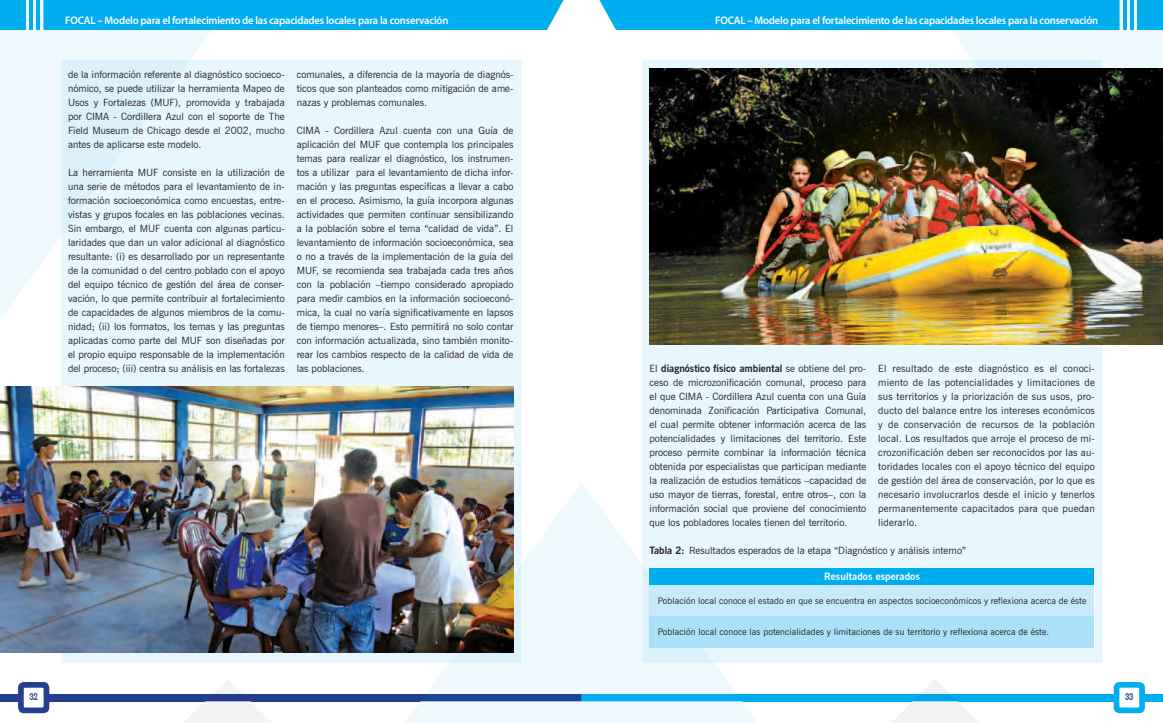
<style>
.page{position:relative;width:1163px;height:723px;background:#fff}
.page>*{position:absolute;margin:0;border:0;box-sizing:border-box;transform-origin:0 0}
.t1{font:600 11px "Myriad Pro";letter-spacing:-.02em;color:#fff}
.t2{font:10px/14px "News Gothic BT";color:#231f20;text-align:justify}
.t3{font:700 10px "News Gothic BT";letter-spacing:.01em;color:#fff}
.t4{font:700 9.6px "Geometric Slab 703 BT";color:#253f8e;scale:.83 1}
.t5{font:9px "News Gothic BT";letter-spacing:.01em;color:#231f20}
.s1{font-weight:700}
</style>
<div class="page">
<div style="left:0;top:694px;width:581px;height:7px;background:#253f8e"></div>
<div style="left:581px;top:694px;width:581px;height:7px;background:#00aeef"></div>
<div style="left:18px;top:682px;width:31px;height:31px;background:#253f8e;border-radius:6px"></div>
<svg style="left:1113px;top:682px;width:31px;height:31px"></svg>
<div style="left:24px;top:688px;width:20px;height:19px;background:#fff"></div>
<div style="left:1119px;top:688px;width:19px;height:19px;background:#fff"></div>
<div style="left:951px;top:0;width:211px;height:68px;background:#f0f9fd"></div>
<svg style="left:0;top:0;width:212px;height:319px;fill:#f0f9fd"></svg>
<svg style="left:890px;top:680px;width:89px;height:43px"></svg>
<svg style="left:183px;top:680px;width:89px;height:43px"></svg>
<div style="left:0;top:0;width:26px;height:30px;background:#00aeef"></div>
<div style="left:1136px;top:0;width:26px;height:30px;background:#00aeef"></div>
<hr style="left:29px;top:0;width:4px;height:30px;background:#00aeef">
<svg style="left:1129px;top:0;width:4px;height:30px"></svg>
<hr style="left:36px;top:0;width:4px;height:30px;background:#00aeef">
<svg style="left:1122px;top:0;width:4px;height:30px"></svg>
<div style="left:43px;top:0;width:521px;height:30px;background:#00aeef"></div>
<div style="left:599px;top:0;width:520px;height:30px;background:#00aeef"></div>
<svg style="left:405px;top:483px;width:353px;height:240px;fill:#f0f9fd"></svg>
<svg style="left:421px;top:694px;width:321px;height:7px"></svg>
<div style="left:61px;top:60px;width:460px;height:603px;background:#e8f6fd"></div>
<svg style="left:61px;top:60px;width:129px;height:176px;background:#e1f4fc"></svg>
<svg style="left:449px;top:564px;width:72px;height:99px"></svg>
<div style="left:642px;top:60px;width:459px;height:603px;background:#e8f6fd"></div>
<svg style="left:972px;top:60px;width:129px;height:8px"></svg>
<svg style="left:642px;top:565px;width:72px;height:98px;background:#dbf2fc"></svg>
<div style="left:649px;top:568px;width:445px;height:17px;background:#00aeef"></div>
<div style="left:649px;top:585px;width:445px;height:31px;background:#c6eafa"></div>
<div style="left:649px;top:616px;width:445px;height:31px;background:#aae0f9"></div>
<hr style="left:1094px;top:585px;width:1px;height:31px;background:#fff">
<hr style="left:1094px;top:616px;width:1px;height:31px;background:#fff">
<svg style="left:1094px;top:568px;width:1px;height:17px"></svg>
<img style="left:649px;top:68px;width:513px;height:276px">
<img style="left:0;top:386px;width:513px;height:266px">
<p class="t1" style="left:65px;top:13px;width:384px">FOCAL – Modelo para el fortalecimiento de las capacidades locales para la conservación</p>
<p class="t1" style="left:715px;top:13px;width:384px">FOCAL – Modelo para el fortalecimiento de las capacidades locales para la conservación</p>
<p class="t2" style="left:68px;top:67px;width:218px">de la información referente al diagnóstico socioeco&shy;nómico, se puede utilizar la herramienta Mapeo de Usos y Fortalezas (MUF), promovida y trabajada por CIMA - Cordillera Azul con el soporte de The Field Museum de Chicago desde el 2002, mucho antes de aplicarse este modelo.</p>
<p class="t2" style="left:68px;top:165px;width:218px">La herramienta MUF consiste en la utilización de una serie de métodos para el levantamiento de in&shy;formación socioeconómica como encuestas, entre&shy;vistas y grupos focales en las poblaciones vecinas.<br>Sin embargo, el MUF cuenta con algunas particu&shy;laridades que dan un valor adicional al diagnóstico resultante: (i) es desarrollado por un representante de la comunidad o del centro poblado con el apoyo del equipo técnico de gestión del área de conser&shy;vación, lo que permite contribuir al fortalecimiento de capacidades de algunos miembros de la comu&shy;nidad; (ii) los formatos, los temas y las preguntas aplicadas como parte del MUF son diseñadas por el propio equipo responsable de la implementación del proceso; (iii) centra su análisis en las fortalezas</p>
<p class="t2" style="left:297px;top:67px;width:218px">comunales, a diferencia de la mayoría de diagnós&shy;ticos que son planteados como mitigación de ame&shy;nazas y problemas comunales.</p>
<p class="t2" style="left:297px;top:123px;width:218px">CIMA - Cordillera Azul cuenta con una Guía de aplicación del MUF que contempla los principales temas para realizar el diagnóstico, los instrumen&shy;tos a utilizar para el levantamiento de dicha infor&shy;mación y las preguntas específicas a llevar a cabo en el proceso. Asimismo, la guía incorpora algunas actividades que permiten continuar sensibilizando a la población sobre el tema “calidad de vida”. El levantamiento de información socioeconómica, sea o no a través de la implementación de la guía del MUF, se recomienda sea trabajada cada tres años con la población –tiempo considerado apropiado para medir cambios en la información socioeconó&shy;mica, la cual no varía significativamente en lapsos de tiempo menores–. Esto permitirá no solo contar con información actualizada, sino también monito&shy;rear los cambios respecto de la calidad de vida de las poblaciones.</p>
<p class="t2" style="left:649px;top:361px;width:218px">El <span class="s1">diagnóstico físico ambiental</span> se obtiene del pro&shy;ceso de microzonificación comunal, proceso para el que CIMA - Cordillera Azul cuenta con una Guía denominada Zonificación Participativa Comunal, el cual permite obtener información acerca de las potencialidades y limitaciones del territorio. Este proceso permite combinar la información técnica obtenida por especialistas que participan mediante la realización de estudios temáticos –capacidad de uso mayor de tierras, forestal, entre otros–, con la información social que proviene del conocimiento que los pobladores locales tienen del territorio.</p>
<p class="t2" style="left:878px;top:361px;width:218px">El resultado de este diagnóstico es el conoci&shy;miento de las potencialidades y limitaciones de sus territorios y la priorización de sus usos, pro&shy;ducto del balance entre los intereses económicos y de conservación de recursos de la población local. Los resultados que arroje el proceso de mi&shy;crozonificación deben ser reconocidos por las au&shy;toridades locales con el apoyo técnico del equipo de gestión del área de conservación, por lo que es necesario involucrarlos desde el inicio y tenerlos permanentemente capacitados para que puedan liderarlo.</p>
<p class="t2" style="left:649px;top:543px;width:318px"><span class="s1">Tabla 2:</span> Resultados esperados de la etapa “Diagnóstico y análisis interno”</p>
<p class="t3" style="left:824px;top:571px;width:97px">Resultados esperados</p>
<p class="t5" style="left:657px;top:595px;width:430px">Población local conoce el estado en que se encuentra en aspectos socioeconómicos y reflexiona acerca de éste</p>
<p class="t5" style="left:657px;top:627px;width:393px">Población local conoce las potencialidades y limitaciones de su territorio y reflexiona acerca de éste.</p>
<p class="t4" style="left:29px;top:691px;width:12px">32</p>
<p class="t4" style="left:1124px;top:691px;width:12px">33</p>
</div>
